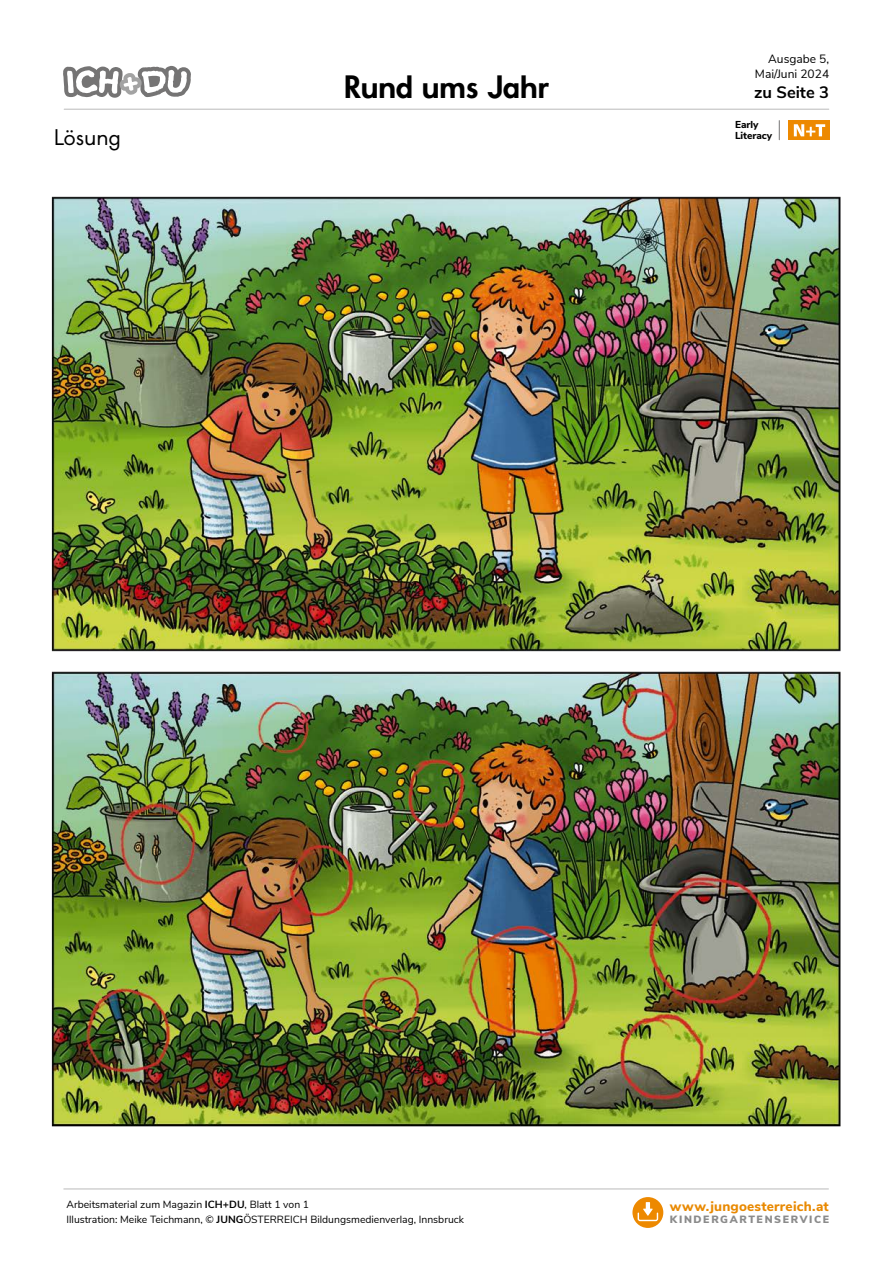
<style>
.page{position:relative;width:893px;height:1263px;background:#fff}
.page>*{position:absolute;margin:0;border:0;box-sizing:border-box;transform-origin:0 0}
.t1{font:700 30px "Fibelschrift";color:#000}
.t2{font:500 21px "Fibelschrift";color:#000}
.t3{font:700 16.5px "Nunito Sans";color:#000}
.t4{font:800 13.5px "Nunito Sans";letter-spacing:.015em;color:#e98900}
.t5{font:12px/15.8px "Nunito Sans";color:#000;text-align:right}
.t6{font:900 10.5px "Nunito Sans";letter-spacing:.155em;color:#8b8b8b}
.t7{font:10.35px/14.9px "Nunito Sans";color:#000}
.t8{font:800 10.05px/10.9px "Nunito Sans";letter-spacing:-.005em;color:#000}
.s1{font-weight:700}
</style>
<div class="page">
<svg style="left:632px;top:1197px;width:31px;height:31px"></svg>
<svg style="left:638px;top:1202px;width:20px;height:19px"></svg>
<hr style="left:64px;top:109px;width:765px;height:1px;background:#bababa">
<hr style="left:64px;top:1188px;width:764px;height:1px;background:#bababa">
<svg style="left:63px;top:66px;width:128px;height:32px"></svg>
<svg style="left:779px;top:121px;width:1px;height:19px"></svg>
<div style="left:788px;top:120px;width:41px;height:20px;background:#ed8900"></div>
<svg style="left:794px;top:124px;width:31px;height:12px"></svg>
<img style="left:51px;top:196px;width:790px;height:931px">
<h2 class="t2" style="left:54px;top:123px;width:68px">Lösung</h2>
<h1 class="t1" style="left:344px;top:67px;width:206px">Rund ums Jahr</h1>
<p class="t5" style="left:755px;top:50px;width:76px">Ausgabe 5,<br>Mai/Juni 2024</p>
<h3 class="t3" style="left:754px;top:80px;width:77px">zu Seite 3</h3>
<p class="t8" style="left:735px;top:118px;width:39px">Early<br>Literacy</p>
<p class="t7" style="left:67px;top:1196px;width:399px">Arbeitsmaterial zum Magazin <span class="s1">ICH+DU</span>, Blatt 1 von 1<br>Illustration: Meike Teichmann, © <span class="s1">JUNG</span>ÖSTERREICH Bildungsmedienverlag, Innsbruck</p>
<h3 class="t4" style="left:670px;top:1196px;width:160px">www.jungoesterreich.at</h3>
<p class="t6" style="left:670px;top:1211px;width:161px">KINDERGARTENSERVICE</p>
</div>
